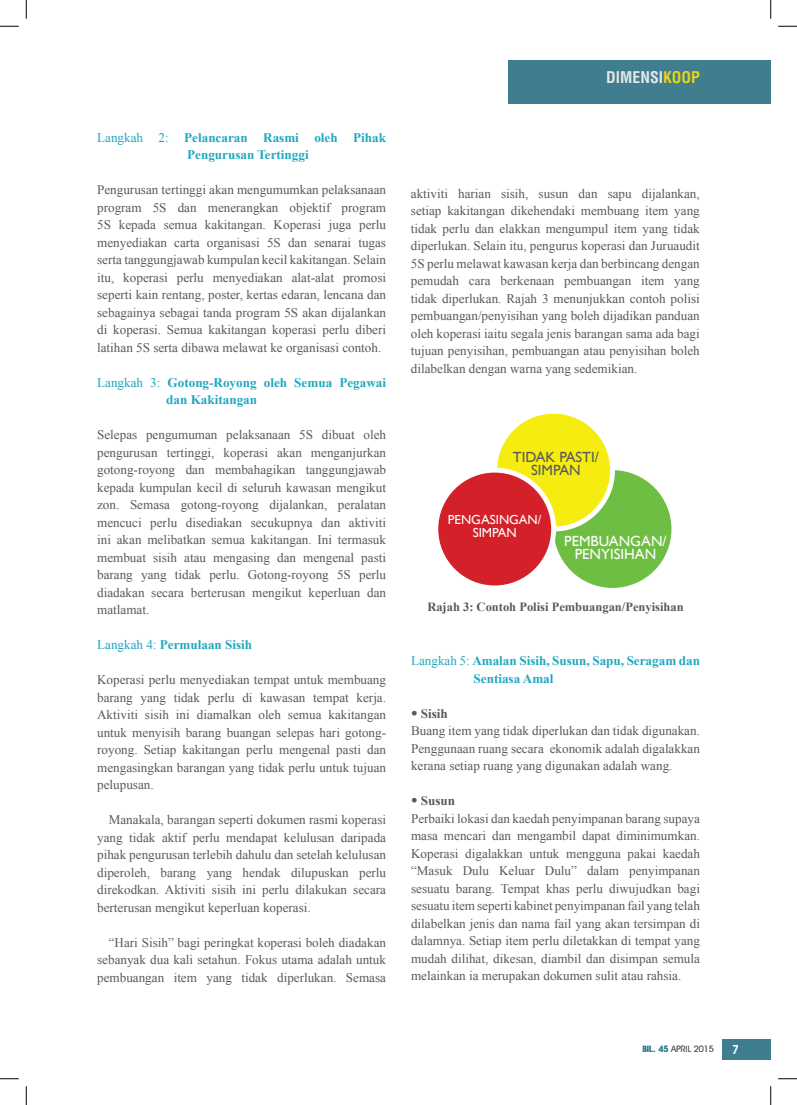
<style>
.page{position:relative;width:797px;height:1105px;background:#fff}
.page>*{position:absolute;margin:0;border:0;box-sizing:border-box;transform-origin:0 0}
.t1{font:700 condensed 15.75px "Helvetica";color:#e6e7e8}
.t2{font:14.75px/13.1px "Gill Sans";color:#fff;text-align:center}
.t3{font:14.75px/13.1px "Gill Sans";color:#58595b;text-align:center}
.t4{font:13.12px/17.5px "Times New Roman";color:#58595b;text-align:justify}
.t5{font:700 13.12px/17.5px "Times New Roman";color:#20a7c0}
.t6{font:13.12px/13.1px "Gill Sans";color:#fff;text-align:center}
.t7{font:700 12.5px "Times New Roman";color:#58595b}
.t8{font:600 12.5px "Avant Garde IT Cby BT";color:#fff}
.t9{font:8.75px "Avant Garde IT Cby BT";letter-spacing:.005em;color:#58595b}
.s1{font-weight:400}
.s2{color:#e7d51b}
.s3{font-family:"Helvetica";font-weight:300}
.s4{font-weight:700}
.s5{font-weight:600;color:#407d8e}
</style>
<div class="page">
<div style="left:508px;top:60px;width:262px;height:43px;background:#407d8e"></div>
<div style="left:722px;top:1039px;width:48px;height:21px;background:#407d8e"></div>
<div style="left:553px;top:470px;width:118px;height:118px;background:#6fbe44;border-radius:50%"></div>
<div style="left:494px;top:411px;width:118px;height:118px;background:#f7ec0f;border-radius:50%"></div>
<div style="left:492px;top:409px;width:123px;height:122px;border:5px solid #fff;border-radius:50%"></div>
<div style="left:436px;top:470px;width:117px;height:118px;background:#d32029;border-radius:50%"></div>
<div style="left:433px;top:468px;width:123px;height:122px;border:5px solid #fff;border-radius:50%"></div>
<svg style="left:0;top:25px;width:19px;height:2px"></svg>
<svg style="left:778px;top:25px;width:19px;height:2px"></svg>
<svg style="left:0;top:1078px;width:19px;height:1px"></svg>
<svg style="left:778px;top:1078px;width:19px;height:1px"></svg>
<svg style="left:25px;top:0;width:2px;height:19px"></svg>
<svg style="left:25px;top:1086px;width:2px;height:19px"></svg>
<svg style="left:770px;top:0;width:1px;height:19px"></svg>
<svg style="left:770px;top:1086px;width:1px;height:19px"></svg>
<p class="t5" style="left:187px;top:128px;width:200px;text-indent:-90px"><span class="s1">Langkah 2:</span> Pelancaran Rasmi oleh Pihak<br>Pengurusan Tertinggi</p>
<p class="t4" style="left:97px;top:181px;width:290px">Pengurusan tertinggi akan mengumumkan pelaksanaan program 5S dan menerangkan objektif program 5S kepada semua kakitangan. Koperasi juga perlu menyediakan carta organisasi 5S dan senarai tugas serta tanggungjawab kumpulan kecil kakitangan. Selain itu, koperasi perlu menyediakan alat-alat promosi seperti kain rentang, poster, kertas edaran, lencana dan sebagainya sebagai tanda program 5S akan dijalankan di koperasi. Semua kakitangan koperasi perlu diberi latihan 5S serta dibawa melawat ke organisasi contoh.</p>
<p class="t5" style="left:166px;top:373px;width:221px;text-indent:-69px"><span class="s1">Langkah 3:</span> Gotong-Royong oleh Semua Pegawai dan Kakitangan</p>
<p class="t4" style="left:97px;top:426px;width:290px">Selepas pengumuman pelaksanaan 5S dibuat oleh pengurusan tertinggi, koperasi akan menganjurkan gotong-royong dan membahagikan tanggungjawab kepada kumpulan kecil di seluruh kawasan mengikut zon. Semasa gotong-royong dijalankan, peralatan mencuci perlu disediakan secukupnya dan aktiviti ini akan melibatkan semua kakitangan. Ini termasuk membuat sisih atau mengasing dan mengenal pasti barang yang tidak perlu. Gotong-royong 5S perlu diadakan secara berterusan mengikut keperluan dan matlamat.</p>
<p class="t5" style="left:97px;top:636px;width:156px"><span class="s1">Langkah 4:</span> Permulaan Sisih</p>
<p class="t4" style="left:97px;top:671px;width:290px">Koperasi perlu menyediakan tempat untuk membuang barang yang tidak perlu di kawasan tempat kerja.<br>Aktiviti sisih ini diamalkan oleh semua kakitangan untuk menyisih barang buangan selepas hari gotong&shy;royong. Setiap kakitangan perlu mengenal pasti dan mengasingkan barangan yang tidak perlu untuk tujuan pelupusan.</p>
<p class="t4" style="left:97px;top:811px;width:290px;text-indent:12px">Manakala, barangan seperti dokumen rasmi koperasi yang tidak aktif perlu mendapat kelulusan daripada pihak pengurusan terlebih dahulu dan setelah kelulusan diperoleh, barang yang hendak dilupuskan perlu direkodkan. Aktiviti sisih ini perlu dilakukan secara berterusan mengikut keperluan koperasi.</p>
<p class="t4" style="left:97px;top:933px;width:290px;text-indent:12px">“Hari Sisih” bagi peringkat koperasi boleh diadakan sebanyak dua kali setahun. Fokus utama adalah untuk pembuangan item yang tidak diperlukan. Semasa</p>
<p class="t1" style="left:606px;top:68px;width:95px">DIMENSI<span class="s2">KOOP</span></p>
<p class="t4" style="left:411px;top:184px;width:290px">aktiviti harian sisih, susun dan sapu dijalankan, setiap kakitangan dikehendaki membuang item yang tidak perlu dan elakkan mengumpul item yang tidak diperlukan. Selain itu, pengurus koperasi dan Juruaudit 5S perlu melawat kawasan kerja dan berbincang dengan pemudah cara berkenaan pembuangan item yang tidak diperlukan. Rajah 3 menunjukkan contoh polisi pembuangan/penyisihan yang boleh dijadikan panduan oleh koperasi iaitu segala jenis barangan sama ada bagi tujuan penyisihan, pembuangan atau penyisihan boleh dilabelkan dengan warna yang sedemikian.</p>
<p class="t3" style="left:513px;top:450px;width:87px">TIDAK PASTI/<br>SIMPAN</p>
<p class="t6" style="left:448px;top:513px;width:95px">PENGASINGAN/<br>SIMPAN</p>
<p class="t2" style="left:564px;top:534px;width:104px">PEMBUANGAN/<br>PENYISIHAN</p>
<p class="t7" style="left:427px;top:598px;width:258px">Rajah 3: Contoh Polisi Pembuangan/Penyisihan</p>
<p class="t5" style="left:473px;top:652px;width:228px;text-indent:-63px"><span class="s1">Langkah 5:</span> Amalan Sisih, Susun, Sapu, Seragam dan<br>Sentiasa Amal</p>
<p class="t4" style="left:411px;top:705px;width:290px;text-align:left"><span class="s3">•</span> <span class="s4">Sisih<br></span>Buang item yang tidak diperlukan dan tidak digunakan.<br>Penggunaan ruang secara ekonomik adalah digalakkan kerana setiap ruang yang digunakan adalah wang.</p>
<p class="t4" style="left:411px;top:792px;width:290px;text-align:left"><span class="s3">•</span> <span class="s4">Susun<br></span>Perbaiki lokasi dan kaedah penyimpanan barang supaya masa mencari dan mengambil dapat diminimumkan.<br>Koperasi digalakkan untuk mengguna pakai kaedah “Masuk Dulu Keluar Dulu” dalam penyimpanan sesuatu barang. Tempat khas perlu diwujudkan bagi sesuatu item seperti kabinet penyimpanan fail yang telah dilabelkan jenis dan nama fail yang akan tersimpan di dalamnya. Setiap item perlu diletakkan di tempat yang mudah dilihat, dikesan, diambil dan disimpan semula melainkan ia merupakan dokumen sulit atau rahsia.</p>
<p class="t9" style="left:642px;top:1044px;width:73px"><span class="s5">BIL. 45</span> APRIL 2015</p>
<p class="t8" style="left:732px;top:1042px;width:9px">7</p>
</div>
